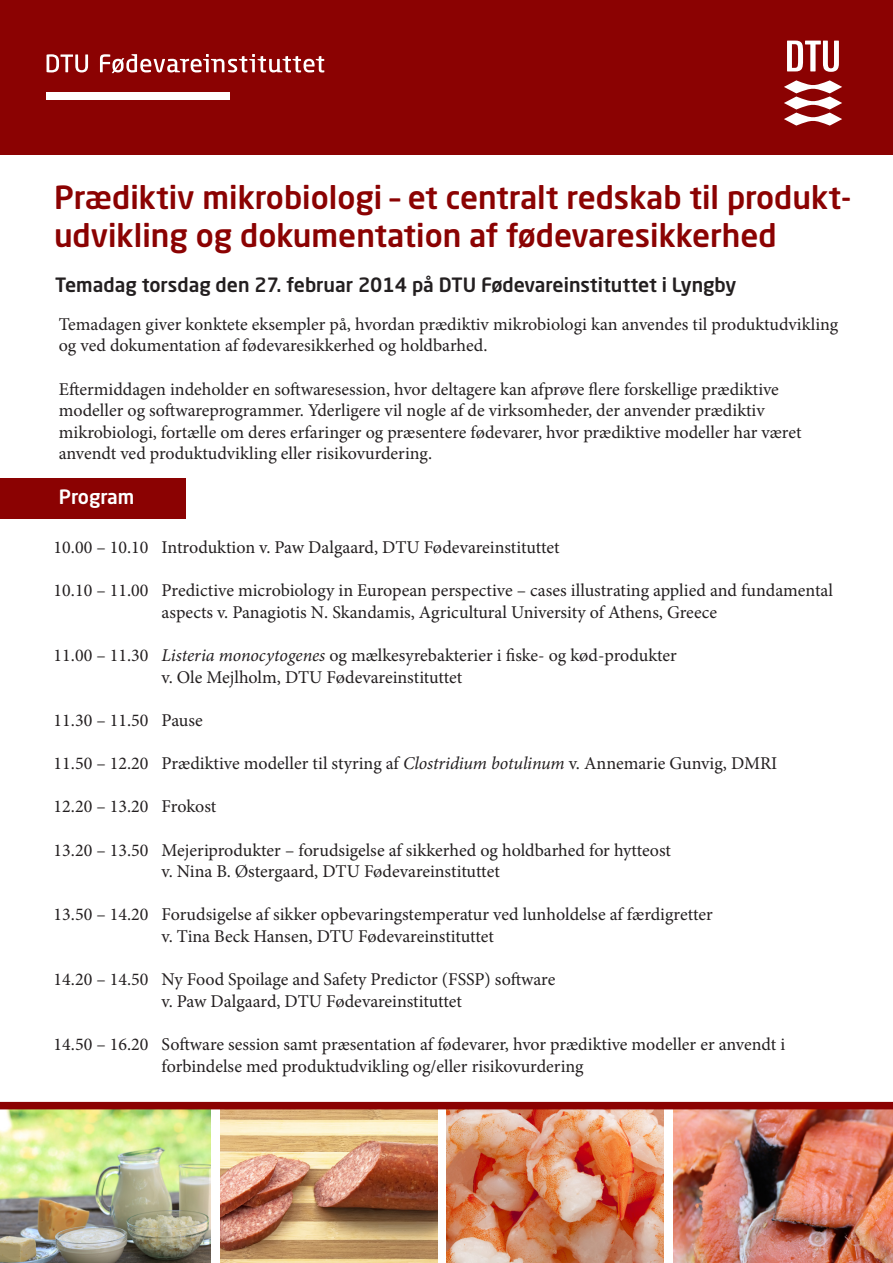
<style>
.page{position:relative;width:893px;height:1263px;background:#fff}
.page>*{position:absolute;margin:0;border:0;box-sizing:border-box;transform-origin:0 0}
.t1{font:500 31.5px/37.8px "Neo Sans Std";color:#8b0202}
.t2{font:500 19.5px "Neo Sans Std";color:#231f20}
.t3{font:500 19.5px "Neo Sans Std";color:#fff}
.t4{font:18px/21.6px "Minion Pro";color:#231f20}
.s1{font-style:italic}
</style>
<div class="page">
<div style="left:0;top:0;width:893px;height:155px;background:#8b0202"></div>
<svg style="left:787px;top:41px;width:52px;height:31px"></svg>
<svg style="left:784px;top:80px;width:58px;height:46px"></svg>
<div style="left:47px;top:93px;width:183px;height:7px;background:#fff"></div>
<svg style="left:47px;top:54px;width:277px;height:19px"></svg>
<img style="left:0;top:1109px;width:210px;height:154px">
<img style="left:673px;top:1109px;width:220px;height:154px">
<img style="left:446px;top:1109px;width:217px;height:154px">
<img style="left:221px;top:1109px;width:216px;height:154px">
<div style="left:0;top:1102px;width:893px;height:7px;background:#8b0202"></div>
<div style="left:0;top:478px;width:185px;height:41px;background:#8b0202"></div>
<p class="t1" style="left:54px;top:178px;width:799px">Prædiktiv mikrobiologi – et centralt redskab til produkt&shy;udvikling og dokumentation af fødevaresikkerhed</p>
<p class="t2" style="left:55px;top:272px;width:683px">Temadag torsdag den 27. februar 2014 på DTU Fødevareinstituttet i Lyngby</p>
<p class="t4" style="left:59px;top:313px;width:781px">Temadagen giver konktete eksempler på, hvordan prædiktiv mikrobiologi kan anvendes til produktudvikling og ved dokumentation af fødevaresikkerhed og holdbarhed.</p>
<p class="t4" style="left:59px;top:378px;width:722px">Eftermiddagen indeholder en softwaresession, hvor deltagere kan afprøve flere forskellige prædiktive</p>
<p class="t4" style="left:59px;top:400px;width:707px">modeller og softwareprogrammer. Yderligere vil nogle af de virksomheder, der anvender prædiktiv</p>
<p class="t4" style="left:59px;top:421px;width:744px">mikrobiologi, fortælle om deres erfaringer og præsentere fødevarer, hvor prædiktive modeller har været</p>
<p class="t4" style="left:59px;top:443px;width:375px">anvendt ved produktudvikling eller risikovurdering.</p>
<p class="t3" style="left:59px;top:484px;width:77px">Program</p>
<p class="t4" style="left:54px;top:537px;width:507px">10.00 – 10.10 Introduktion v. Paw Dalgaard, DTU Fødevareinstituttet</p>
<p class="t4" style="left:54px;top:580px;width:781px;text-align:center">10.10 – 11.00 Predictive microbiology in European perspective – cases illustrating applied and fundamental aspects v. Panagiotis N. Skandamis, Agricultural University of Athens, Greece</p>
<p class="t4" style="left:54px;top:645px;width:625px">11.00 – 11.30 <span class="s1">Listeria monocytogenes</span> og mælkesyrebakterier i fiske- og kød-produkter</p>
<p class="t4" style="left:162px;top:666px;width:302px">v. Ole Mejlholm, DTU Fødevareinstituttet</p>
<p class="t4" style="left:54px;top:709px;width:151px">11.30 – 11.50 Pause</p>
<p class="t4" style="left:54px;top:753px;width:725px">11.50 – 12.20 Prædiktive modeller til styring af <span class="s1">Clostridium botulinum</span> v. Annemarie Gunvig, DMRI</p>
<p class="t4" style="left:54px;top:796px;width:164px">12.20 – 13.20 Frokost</p>
<p class="t4" style="left:54px;top:839px;width:619px">13.20 – 13.50 Mejeriprodukter – forudsigelse af sikkerhed og holdbarhed for hytteost</p>
<p class="t4" style="left:162px;top:861px;width:340px">v. Nina B. Østergaard, DTU Fødevareinstituttet</p>
<p class="t4" style="left:54px;top:904px;width:661px">13.50 – 14.20 Forudsigelse af sikker opbevaringstemperatur ved lunholdelse af færdigretter</p>
<p class="t4" style="left:162px;top:925px;width:334px">v. Tina Beck Hansen, DTU Fødevareinstituttet</p>
<p class="t4" style="left:54px;top:969px;width:503px">14.20 – 14.50 Ny Food Spoilage and Safety Predictor (FSSP) software</p>
<p class="t4" style="left:162px;top:990px;width:302px">v. Paw Dalgaard, DTU Fødevareinstituttet</p>
<p class="t4" style="left:162px;top:1033px;width:625px;text-indent:-108px">14.50 – 16.20 Software session samt præsentation af fødevarer, hvor prædiktive modeller er anvendt i forbindelse med produktudvikling og/eller risikovurdering</p>
</div>
